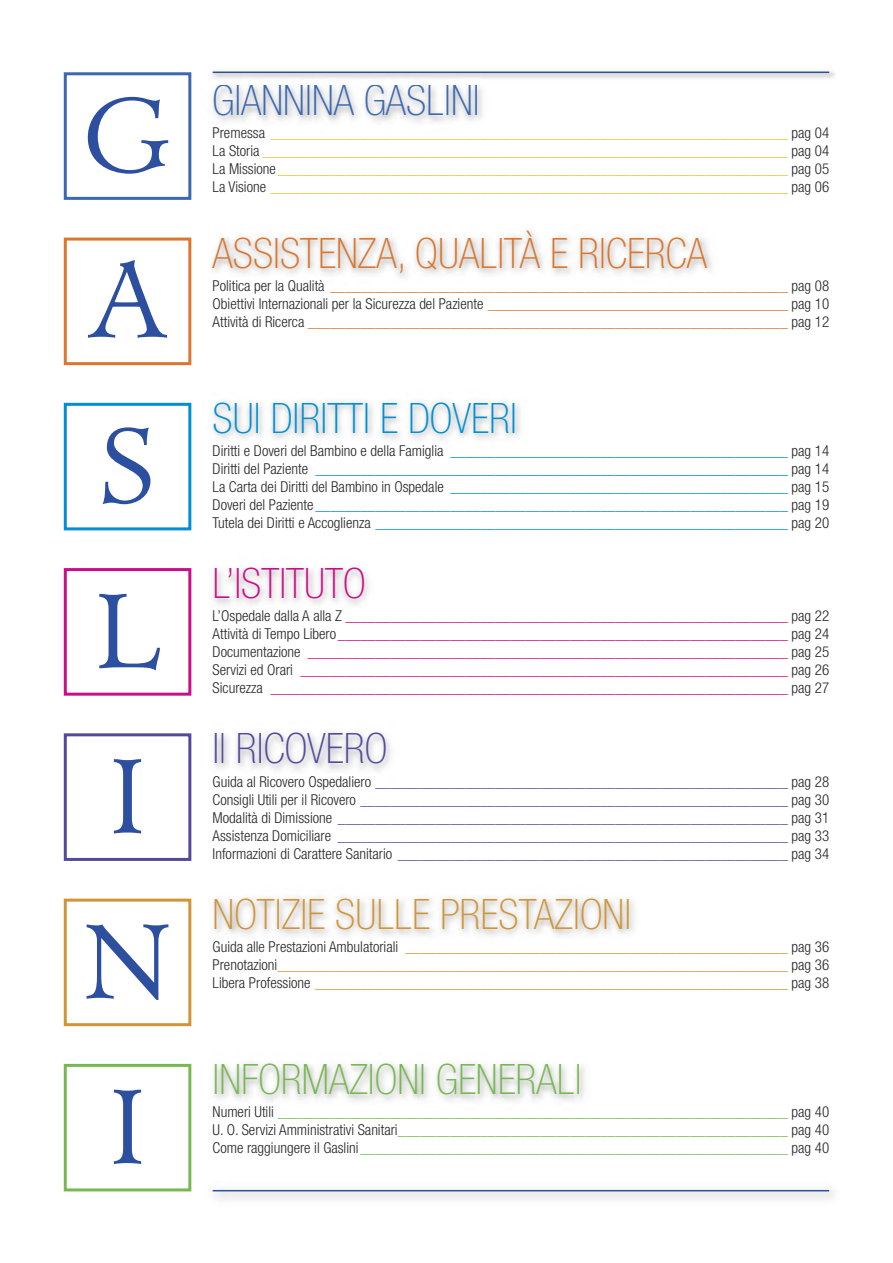
<style>
.page{position:relative;width:893px;height:1263px;background:#fff}
.page>*{position:absolute;margin:0;border:0;box-sizing:border-box;transform-origin:0 0}
.t1{font:300 101.7px/165.3px "Minister Std";color:#2d4f9f}
.t2{font:100 condensed 42px "Helvetica Neue LT Std";color:#da762e}
.t3{font:100 condensed 42px "Helvetica Neue LT Std";color:#d09536}
.t4{font:100 condensed 42px "Helvetica Neue LT Std";color:#78b852}
.t5{font:100 condensed 42px "Helvetica Neue LT Std";color:#008fd2}
.t6{font:100 condensed 42px "Helvetica Neue LT Std";color:#3b68b0}
.t7{font:100 condensed 42px "Helvetica Neue LT Std";color:#52499a}
.t8{font:100 condensed 42px "Helvetica Neue LT Std";color:#ca0d89}
.t9{font:300 condensed 15px/18px "Helvetica Neue LT Std";color:#52499a;text-align:justify}
.t10{font:300 condensed 15px/18px "Helvetica Neue LT Std";color:#008fd2;text-align:justify}
.t11{font:300 condensed 15px/18px "Helvetica Neue LT Std";color:#ca0d89;text-align:justify}
.t12{font:300 condensed 15px/18px "Helvetica Neue LT Std";color:#efc133;text-align:justify}
.t13{font:300 condensed 15px/18px "Helvetica Neue LT Std";color:#da762e;text-align:justify}
.t14{font:300 condensed 15px/18px "Helvetica Neue LT Std";color:#78b852;text-align:justify}
.t15{font:300 condensed 15px/18px "Helvetica Neue LT Std";color:#d09536;text-align:justify}
.s1{color:#272627}
</style>
<div class="page">
<hr style="left:213px;top:72px;width:616px;height:1px;background:#2d4f9f">
<hr style="left:213px;top:1190px;width:616px;height:1px;background:#2d4f9f">
<div style="left:64px;top:72px;width:127px;height:128px;border:3px solid #3b68b0"></div>
<div style="left:64px;top:238px;width:127px;height:127px;border:3px solid #da762e"></div>
<div style="left:64px;top:403px;width:127px;height:127px;border:3px solid #008fd2"></div>
<div style="left:64px;top:568px;width:127px;height:128px;border:3px solid #ca0d89"></div>
<div style="left:64px;top:733px;width:127px;height:128px;border:3px solid #52499a"></div>
<div style="left:64px;top:898px;width:127px;height:128px;border:3px solid #d09536"></div>
<div style="left:64px;top:1064px;width:127px;height:127px;border:3px solid #78b852"></div>
<h1 class="t1" style="left:82px;top:59px;width:92px">G<br>A<br>S<br>L<br>I<br>N<br>I</h1>
<h2 class="t6" style="left:213px;top:85px;width:269px">GIANNINA GASLINI</h2>
<p class="t12" style="left:213px;top:125px;width:618px"><span class="s1">Premessa</span> _____________________________________________________________________ <span class="s1">pag 04<br>La Storia</span> ______________________________________________________________________ <span class="s1">pag 04<br>La Missione</span> ____________________________________________________________________ <span class="s1">pag 05<br>La Visione</span> _____________________________________________________________________ <span class="s1">pag 06</span></p>
<h2 class="t2" style="left:213px;top:238px;width:496px">ASSISTENZA, QUALITÀ E RICERCA</h2>
<p class="t13" style="left:213px;top:278px;width:618px"><span class="s1">Politica per la Qualità</span> _____________________________________________________________ <span class="s1">pag 08<br>Obiettivi Internazionali per la Sicurezza del Paziente</span> ________________________________________ <span class="s1">pag 10<br>Attività di Ricerca</span> ________________________________________________________________ <span class="s1">pag 12</span></p>
<h2 class="t5" style="left:213px;top:403px;width:306px">SUI DIRITTI E DOVERI</h2>
<p class="t10" style="left:213px;top:443px;width:618px"><span class="s1">Diritti e Doveri del Bambino e della Famiglia</span> _____________________________________________ <span class="s1">pag 14<br>Diritti del Paziente</span> _______________________________________________________________ <span class="s1">pag 14<br>La Carta dei Diritti del Bambino in Ospedale</span> _____________________________________________ <span class="s1">pag 15<br>Doveri del Paziente</span>_______________________________________________________________ <span class="s1">pag 19<br>Tutela dei Diritti e Accoglienza</span> _______________________________________________________ <span class="s1">pag 20</span></p>
<h2 class="t8" style="left:213px;top:568px;width:154px">L’ISTITUTO</h2>
<p class="t11" style="left:213px;top:608px;width:618px"><span class="s1">L’Ospedale dalla A alla Z</span> ___________________________________________________________ <span class="s1">pag 22<br>Attività di Tempo Libero</span>____________________________________________________________ <span class="s1">pag 24<br>Documentazione</span> ________________________________________________________________ <span class="s1">pag 25<br>Servizi ed Orari</span> _________________________________________________________________ <span class="s1">pag 26<br>Sicurezza</span> _____________________________________________________________________ <span class="s1">pag 27</span></p>
<h2 class="t7" style="left:213px;top:733px;width:176px">Il RICOVERO</h2>
<p class="t9" style="left:213px;top:773px;width:618px"><span class="s1">Guida al Ricovero Ospedaliero</span> _______________________________________________________ <span class="s1">pag 28<br>Consigli Utili per il Ricovero</span> _________________________________________________________ <span class="s1">pag 30<br>Modalità di Dimissione</span> ____________________________________________________________ <span class="s1">pag 31<br>Assistenza Domiciliare</span> ____________________________________________________________ <span class="s1">pag 33<br>Informazioni di Carattere Sanitario</span> ____________________________________________________ <span class="s1">pag 34</span></p>
<h2 class="t3" style="left:213px;top:898px;width:420px">NOTIZIE SULLE PRESTAZIONI</h2>
<p class="t15" style="left:213px;top:939px;width:618px"><span class="s1">Guida alle Prestazioni Ambulatoriali</span> ___________________________________________________ <span class="s1">pag 36<br>Prenotazioni</span>____________________________________________________________________ <span class="s1">pag 36<br>Libera Professione</span> _______________________________________________________________ <span class="s1">pag 38</span></p>
<h2 class="t4" style="left:213px;top:1064px;width:370px">INFORMAZIONI GENERALI</h2>
<p class="t14" style="left:213px;top:1104px;width:618px"><span class="s1">Numeri Utili</span> ____________________________________________________________________ <span class="s1">pag 40<br>U. O. Servizi Amministrativi Sanitari</span>____________________________________________________ <span class="s1">pag 40<br>Come raggiungere il Gaslini</span>_________________________________________________________ <span class="s1">pag 40</span></p>
</div>
